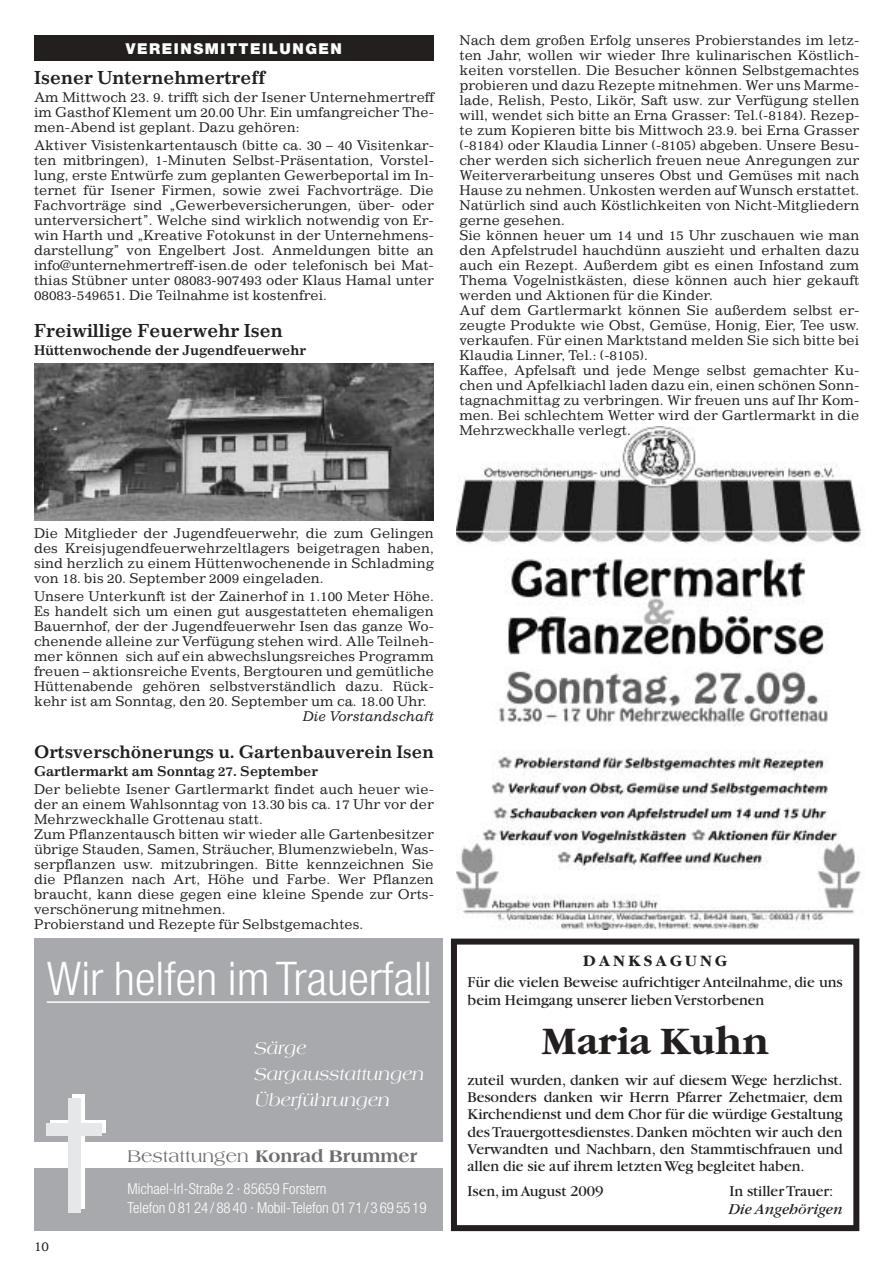
<style>
.page{position:relative;width:893px;height:1263px;background:#fff}
.page>*{position:absolute;margin:0;border:0;box-sizing:border-box;transform-origin:0 0}
.t1{font:300 condensed 46.5px "Helvetica Neue";color:#fff}
.t2{font:700 40.5px "Garamond";color:#231f1f}
.t3{font:700 18px "Impressum";color:#231f1f}
.t4{font:italic 18px/26.2px "Americana";color:#fff}
.t5{font:800 18px "Americana";color:#6c6d70}
.t6{font:700 17.25px "Impressum";color:#231f1f}
.t7{font:700 16.5px "Garamond";letter-spacing:.2em;color:#231f1f}
.t8{font:15.75px/17.2px "Garamond";color:#231f1f}
.t9{font:italic 15.75px "Garamond";color:#231f1f}
.t10{font:300 condensed 15px/19.2px "Helvetica Neue";color:#fff}
.t11{font:900 15px "Helvetica Neue";letter-spacing:.1em;color:#fff}
.t12{font:13.5px/15px "Impressum";color:#231f1f;text-align:justify}
.t13{font:700 13.5px "Impressum";color:#231f1f}
.t14{font:italic 13.5px "Impressum";color:#231f1f}
.s1{font-weight:400}
</style>
<div class="page">
<img style="left:456px;top:427px;width:406px;height:503px">
<div style="left:34px;top:36px;width:400px;height:25px;background:#231f1f"></div>
<div style="left:451px;top:939px;width:408px;height:292px;border:6px solid #231f1f"></div>
<div style="left:34px;top:939px;width:408px;height:292px;background:#a7a9ac"></div>
<hr style="left:47px;top:1001px;width:382px;height:2px;background:#fff">
<div style="left:34px;top:1143px;width:408px;height:25px;background:#fff"></div>
<div style="left:72px;top:1094px;width:12px;height:115px;background:#fff"></div>
<svg style="left:50px;top:1120px;width:56px;height:13px"></svg>
<div style="left:68px;top:1098px;width:13px;height:115px;background:#e6e7e8"></div>
<div style="left:47px;top:1124px;width:55px;height:12px;background:#e6e7e8"></div>
<img style="left:34px;top:364px;width:400px;height:156px">
<p class="t11" style="left:126px;top:43px;width:217px">VEREINSMITTEILUNGEN</p>
<h3 class="t3" style="left:34px;top:71px;width:233px">Isener Unternehmertreff</h3>
<p class="t12" style="left:34px;top:91px;width:401px">Am Mittwoch 23. 9. trifft sich der Isener Unternehmertreff im Gasthof Klement um 20.00 Uhr. Ein umfangreicher The&shy;men-Abend ist geplant. Dazu gehören:</p>
<p class="t12" style="left:34px;top:139px;width:401px">Aktiver Visistenkartentausch (bitte ca. 30 – 40 Visitenkar&shy;ten mitbringen), 1-Minuten Selbst-Präsentation, Vorstel&shy;lung, erste Entwürfe zum geplanten Gewerbeportal im In&shy;ternet für Isener Firmen, sowie zwei Fachvorträge. Die Fachvorträge sind „Gewerbeversicherungen, über- oder unterversichert”. Welche sind wirklich notwendig von Er&shy;win Harth und „Kreative Fotokunst in der Unternehmens&shy;darstellung” von Engelbert Jost. Anmeldungen bitte an info@unternehmertreff-isen.de oder telefonisch bei Mat&shy;thias Stübner unter 08083-907493 oder Klaus Hamal unter 08083-549651. Die Teilnahme ist kostenfrei.</p>
<h3 class="t3" style="left:34px;top:324px;width:250px">Freiwillige Feuerwehr Isen</h3>
<p class="t13" style="left:34px;top:345px;width:274px">Hüttenwochende der Jugendfeuerwehr</p>
<p class="t12" style="left:459px;top:34px;width:401px;text-align:left">Nach dem großen Erfolg unseres Probierstandes im letz&shy;ten Jahr, wollen wir wieder Ihre kulinarischen Köstlich&shy;keiten vorstellen. Die Besucher können Selbstgemachtes probieren und dazu Rezepte mitnehmen. Wer uns Marme&shy;lade, Relish, Pesto, Likör, Saft usw. zur Verfügung stellen will, wendet sich bitte an Erna Grasser: Tel.(-8184). Rezep&shy;te zum Kopieren bitte bis Mittwoch 23.9. bei Erna Grasser (-8184) oder Klaudia Linner (-8105) abgeben. Unsere Besu&shy;cher werden sich sicherlich freuen neue Anregungen zur Weiterverarbeitung unseres Obst und Gemüses mit nach Hause zu nehmen. Unkosten werden auf Wunsch erstattet.<br>Natürlich sind auch Köstlichkeiten von Nicht-Mitgliedern gerne gesehen.<br>Sie können heuer um 14 und 15 Uhr zuschauen wie man den Apfelstrudel hauchdünn auszieht und erhalten dazu auch ein Rezept. Außerdem gibt es einen Infostand zum Thema Vogelnistkästen, diese können auch hier gekauft werden und Aktionen für die Kinder.<br>Auf dem Gartlermarkt können Sie außerdem selbst er&shy;zeugte Produkte wie Obst, Gemüse, Honig, Eier, Tee usw. verkaufen. Für einen Marktstand melden Sie sich bitte bei Klaudia Linner, Tel.: (-8105).<br>Kaffee, Apfelsaft und jede Menge selbst gemachter Ku&shy;chen und Apfelkiachl laden dazu ein, einen schönen Sonn&shy;tagnachmittag zu verbringen. Wir freuen uns auf Ihr Kom&shy;men. Bei schlechtem Wetter wird der Gartlermarkt in die Mehrzweckhalle verlegt.</p>
<p class="t12" style="left:34px;top:527px;width:401px">Die Mitglieder der Jugendfeuerwehr, die zum Gelingen des Kreisjugendfeuerwehrzeltlagers beigetragen haben, sind herzlich zu einem Hüttenwochenende in Schladming von 18. bis 20. September 2009 eingeladen.</p>
<p class="t12" style="left:34px;top:590px;width:401px">Unsere Unterkunft ist der Zainerhof in 1.100 Meter Höhe.<br>Es handelt sich um einen gut ausgestatteten ehemaligen Bauernhof, der der Jugendfeuerwehr Isen das ganze Wo&shy;chenende alleine zur Verfügung stehen wird. Alle Teilneh&shy;mer können sich auf ein abwechslungsreiches Programm freuen – aktionsreiche Events, Bergtouren und gemütliche Hüttenabende gehören selbstverständlich dazu. Rück&shy;kehr ist am Sonntag, den 20. September um ca. 18.00 Uhr.</p>
<p class="t14" style="left:303px;top:711px;width:133px">Die Vorstandschaft</p>
<p class="t6" style="left:34px;top:745px;width:401px">Ortsverschönerungs u. Gartenbauverein Isen</p>
<p class="t13" style="left:34px;top:766px;width:286px">Gartlermarkt am Sonntag 27. September</p>
<p class="t12" style="left:34px;top:783px;width:401px;text-align:left">Der beliebte Isener Gartlermarkt findet auch heuer wie&shy;der an einem Wahlsonntag von 13.30 bis ca. 17 Uhr vor der Mehrzweckhalle Grottenau statt.<br>Zum Pflanzentausch bitten wir wieder alle Gartenbesitzer übrige Stauden, Samen, Sträucher, Blumenzwiebeln, Was&shy;serpflanzen usw. mitzubringen. Bitte kennzeichnen Sie die Pflanzen nach Art, Höhe und Farbe. Wer Pflanzen braucht, kann diese gegen eine kleine Spende zur Orts&shy;verschönerung mitnehmen.<br>Probierstand und Rezepte für Selbstgemachtes.</p>
<h1 class="t1" style="left:47px;top:962px;width:386px">Wir helfen im Trauerfall</h1>
<p class="t12" style="left:34px;top:1240px;width:17px">10</p>
<h3 class="t4" style="left:255px;top:1036px;width:170px">Särge<br>Sargausstattungen<br>Überführungen</h3>
<h3 class="t5" style="left:128px;top:1149px;width:291px"><span class="s1">Bestattungen</span> Konrad Brummer</h3>
<p class="t10" style="left:128px;top:1180px;width:300px">Michael-Irl-Straße 2 · 85659 Forstern<br>Telefon 0 81 24 / 88 40 · Mobil-Telefon 01 71 / 3 69 55 19</p>
<p class="t7" style="left:583px;top:954px;width:145px">DANKSAGUNG</p>
<p class="t8" style="left:467px;top:975px;width:376px">Für die vielen Beweise aufrichtiger Anteilnahme, die uns beim Heimgang unserer lieben Verstorbenen</p>
<h2 class="t2" style="left:542px;top:1025px;width:228px">Maria Kuhn</h2>
<p class="t8" style="left:467px;top:1073px;width:376px;text-align:justify">zuteil wurden, danken wir auf diesem Wege herzlichst.<br>Besonders danken wir Herrn Pfarrer Zehetmaier, dem Kirchendienst und dem Chor für die würdige Gestaltung des Trauergottesdienstes.Danken möchten wir auch den Verwandten und Nachbarn, den Stammtischfrauen und allen die sie auf ihrem letzten Weg begleitet haben.</p>
<p class="t8" style="left:467px;top:1184px;width:137px">Isen,im August 2009</p>
<p class="t8" style="left:729px;top:1184px;width:105px">In stiller Trauer:</p>
<p class="t9" style="left:728px;top:1203px;width:116px">Die Angehörigen</p>
</div>
